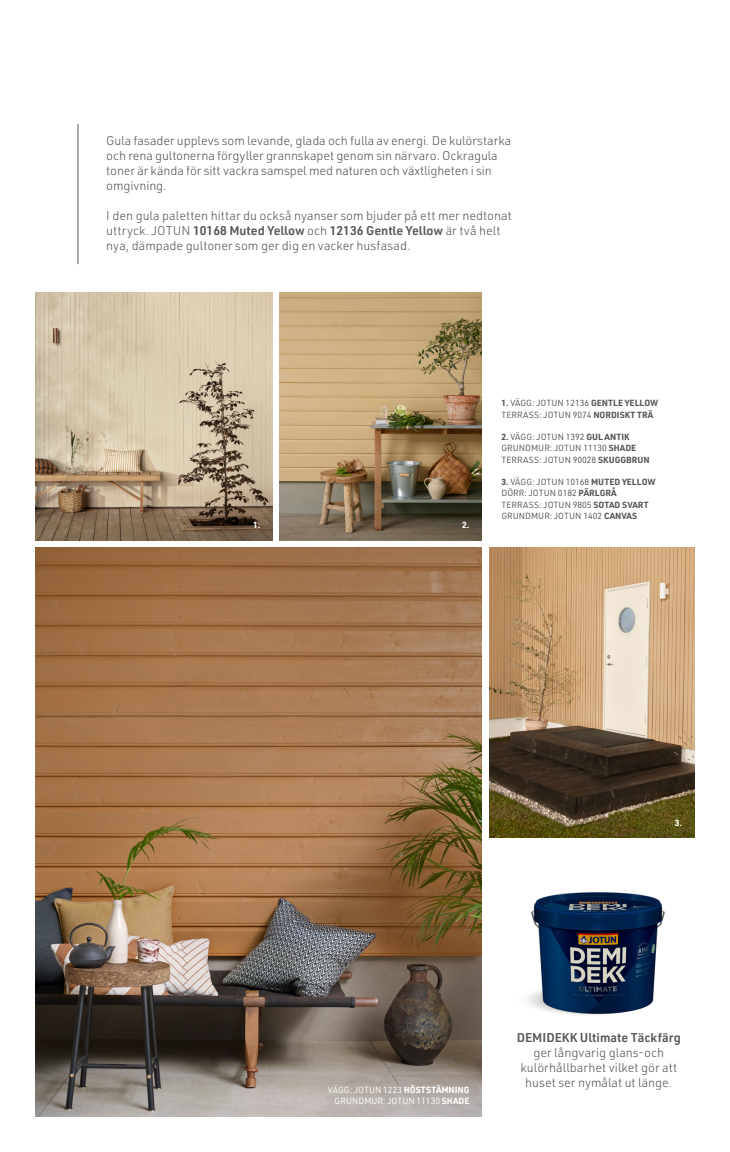
<style>
.page{position:relative;width:730px;height:1152px;background:#fff}
.page>*{position:absolute;margin:0;border:0;box-sizing:border-box;transform-origin:0 0}
.t1{font:300 12.5px/15px "URWDIN";color:#575756}
.t2{font:8.75px "URWDIN";color:#575756}
.t3{font:8.75px/11.2px "URWDIN";color:#fff;text-align:right}
.t4{font:700 8.75px "URWDIN";color:#fff}
.s1{font-weight:600}
.s2{font-weight:700}
</style>
<div class="page">
<img style="left:35px;top:547px;width:447px;height:569px">
<img style="left:35px;top:292px;width:238px;height:248px">
<img style="left:489px;top:547px;width:205px;height:291px">
<img style="left:280px;top:292px;width:202px;height:248px">
<hr style="left:78px;top:124px;width:1px;height:140px;background:#575756">
<img style="left:527px;top:892px;width:138px;height:123px">
<p class="t1" style="left:106px;top:133px;width:407px">Gula fasader upplevs som levande, glada och fulla av energi. De kulörstarka och rena gultonerna förgyller grannskapet genom sin närvaro. Ockragula toner är kända för sitt vackra samspel med naturen och växtligheten i sin omgivning.</p>
<p class="t1" style="left:106px;top:208px;width:407px">I den gula paletten hittar du också nyanser som bjuder på ett mer nedtonat uttryck. JOTUN <span class="s1">10168 Muted Yellow</span> och <span class="s1">12136 Gentle Yellow</span> är två helt nya, dämpade gultoner som ger dig en vacker husfasad.</p>
<p class="t4" style="left:253px;top:519px;width:9px">1.</p>
<p class="t4" style="left:462px;top:519px;width:9px">2.</p>
<p class="t2" style="left:501px;top:397px;width:158px"><span class="s2">1.</span> VÄGG: JOTUN 12136 <span class="s2">GENTLE YELLOW</span></p>
<p class="t2" style="left:501px;top:408px;width:153px">TERRASS: JOTUN 9074 <span class="s2">NORDISKT TRÄ</span></p>
<p class="t2" style="left:501px;top:431px;width:130px"><span class="s2">2.</span> VÄGG: JOTUN 1392 <span class="s2">GUL ANTIK</span></p>
<p class="t2" style="left:501px;top:442px;width:136px">GRUNDMUR: JOTUN 11130 <span class="s2">SHADE</span></p>
<p class="t2" style="left:501px;top:453px;width:150px">TERRASS: JOTUN 90028 <span class="s2">SKUGGBRUN</span></p>
<p class="t2" style="left:501px;top:476px;width:156px"><span class="s2">3.</span> VÄGG: JOTUN 10168 <span class="s2">MUTED YELLOW</span></p>
<p class="t2" style="left:501px;top:487px;width:117px">DÖRR: JOTUN 0182 <span class="s2">PÄRLGRÅ</span></p>
<p class="t2" style="left:501px;top:498px;width:149px">TERRASS: JOTUN 9805 <span class="s2">SOTAD SVART</span></p>
<p class="t2" style="left:501px;top:510px;width:137px">GRUNDMUR: JOTUN 1402 <span class="s2">CANVAS</span></p>
<p class="t4" style="left:675px;top:816px;width:9px">3.</p>
<p class="t3" style="left:328px;top:1083px;width:143px">VÄGG: JOTUN 1223 <span class="s2">HÖSTSTÄMNING<br></span>GRUNDMUR: JOTUN 11130 <span class="s2">SHADE</span></p>
<p class="t1" style="left:517px;top:1030px;width:166px;text-align:center"><span class="s1">DEMIDEKK Ultimate Täckfärg </span>ger långvarig glans-och kulörhållbarhet vilket gör att huset ser nymålat ut länge.</p>
</div>
